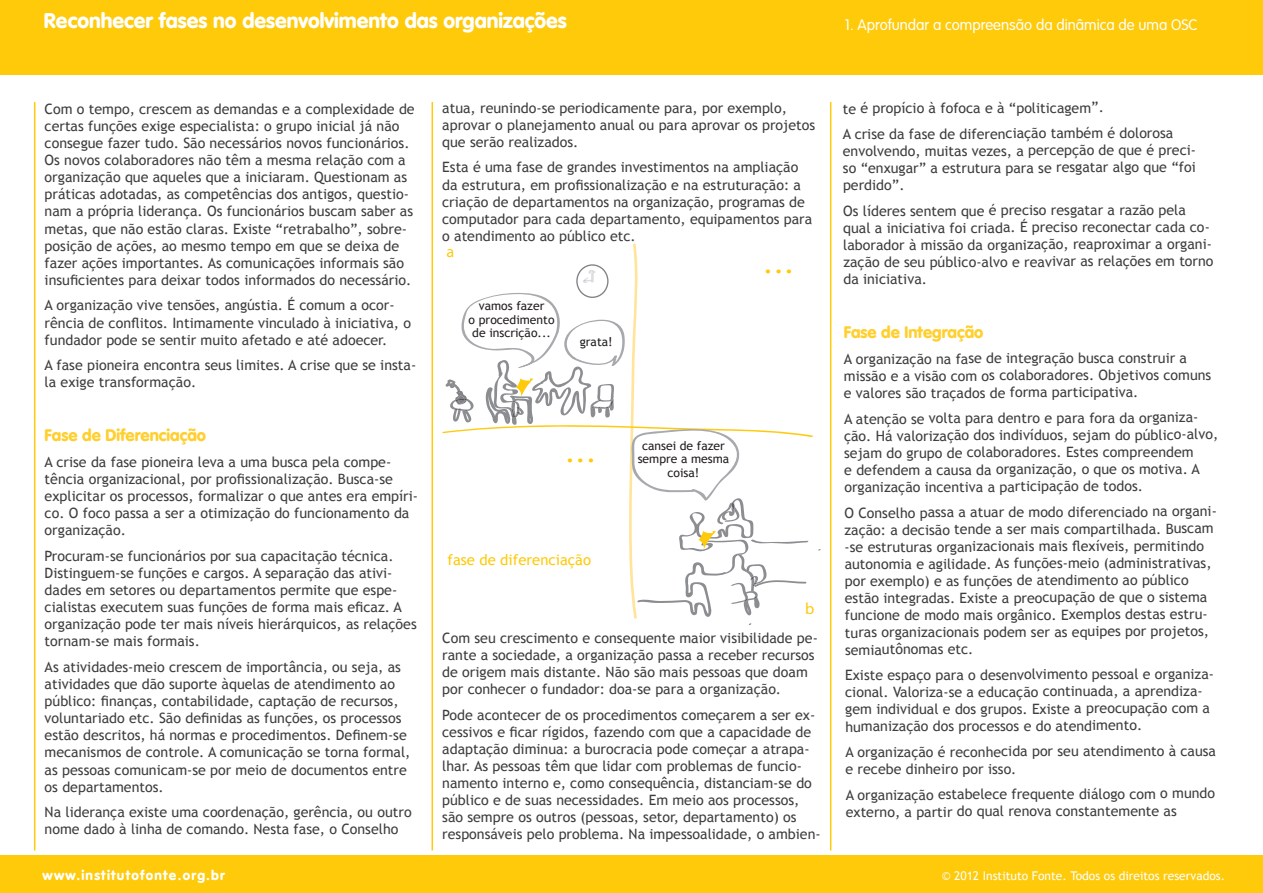
<style>
.page{position:relative;width:1263px;height:893px;background:#fff}
.page>*{position:absolute;margin:0;border:0;box-sizing:border-box;transform-origin:0 0}
.t1{font:28.35px "Trebuchet MS";color:#feca0a}
.t2{font:900 21px "VAG Rounded";color:#fff}
.t3{font:900 16.5px "VAG Rounded";color:#ffcf2d}
.t4{font:16.2px "Myriad Pro";color:#feca0a}
.t5{font:300 15px "VAG Rounded";color:#fff}
.t6{font:14.85px "Trebuchet MS";color:#feca0a}
.t7{font:14.25px/17.1px "Trebuchet MS";color:#3e3e3f}
.t8{font:900 13.5px "VAG Rounded";letter-spacing:.09em;color:#fff}
.t9{font:12.15px/13.5px "Trebuchet MS";color:#231f20;text-align:center}
.t10{font:12px "Trebuchet MS";color:#fff}
</style>
<div class="page">
<div style="left:0;top:0;width:1263px;height:74px;background:#feca0a"></div>
<div style="left:0;top:856px;width:1263px;height:37px;background:#feca0a"></div>
<hr style="left:34px;top:102px;width:1px;height:748px;background:#feca0a">
<hr style="left:431px;top:102px;width:2px;height:748px;background:#feca0a">
<hr style="left:830px;top:102px;width:1px;height:748px;background:#feca0a">
<svg style="left:442px;top:244px;width:379px;height:381px"></svg>
<p class="t2" style="left:44px;top:8px;width:524px">Reconhecer fases no desenvolvimento das organizações</p>
<p class="t5" style="left:845px;top:16px;width:354px">1. Aprofundar a compreensão da dinâmica de uma OSC</p>
<p class="t7" style="left:45px;top:100px;width:372px">Com o tempo, crescem as demandas e a complexidade de certas funções exige especialista: o grupo inicial já não consegue fazer tudo. São necessários novos funcionários.<br>Os novos colaboradores não têm a mesma relação com a organização que aqueles que a iniciaram. Questionam as práticas adotadas, as competências dos antigos, questio&shy;nam a própria liderança. Os funcionários buscam saber as metas, que não estão claras. Existe “retrabalho”, sobre&shy;posição de ações, ao mesmo tempo em que se deixa de fazer ações importantes. As comunicações informais são insuficientes para deixar todos informados do necessário.</p>
<p class="t7" style="left:45px;top:297px;width:368px">A organização vive tensões, angústia. É comum a ocor&shy;rência de conflitos. Intimamente vinculado à iniciativa, o fundador pode se sentir muito afetado e até adoecer.</p>
<p class="t7" style="left:45px;top:357px;width:373px">A fase pioneira encontra seus limites. A crise que se insta&shy;la exige transformação.</p>
<p class="t3" style="left:45px;top:425px;width:163px">Fase de Diferenciação</p>
<p class="t7" style="left:45px;top:453px;width:375px">A crise da fase pioneira leva a uma busca pela compe&shy;tência organizacional, por profissionalização. Busca-se explicitar os processos, formalizar o que antes era empíri&shy;co. O foco passa a ser a otimização do funcionamento da organização.</p>
<p class="t7" style="left:45px;top:547px;width:374px">Procuram-se funcionários por sua capacitação técnica.<br>Distinguem-se funções e cargos. A separação das ativi&shy;dades em setores ou departamentos permite que espe&shy;cialistas executem suas funções de forma mais eficaz. A organização pode ter mais níveis hierárquicos, as relações tornam-se mais formais.</p>
<p class="t7" style="left:45px;top:659px;width:367px">As atividades-meio crescem de importância, ou seja, as atividades que dão suporte àquelas de atendimento ao público: finanças, contabilidade, captação de recursos, voluntariado etc. São definidas as funções, os processos estão descritos, há normas e procedimentos. Definem-se mecanismos de controle. A comunicação se torna formal, as pessoas comunicam-se por meio de documentos entre os departamentos.</p>
<p class="t7" style="left:45px;top:804px;width:368px">Na liderança existe uma coordenação, gerência, ou outro nome dado à linha de comando. Nesta fase, o Conselho</p>
<p class="t7" style="left:442px;top:99px;width:374px">atua, reunindo-se periodicamente para, por exemplo, aprovar o planejamento anual ou para aprovar os projetos que serão realizados.</p>
<p class="t7" style="left:442px;top:159px;width:371px">Esta é uma fase de grandes investimentos na ampliação da estrutura, em profissionalização e na estruturação: a criação de departamentos na organização, programas de computador para cada departamento, equipamentos para o atendimento ao público etc.</p>
<p class="t4" style="left:446px;top:241px;width:9px">a</p>
<p class="t9" style="left:469px;top:299px;width:87px">vamos fazer<br>o procedimento de inscrição...</p>
<p class="t9" style="left:580px;top:335px;width:34px">grata!</p>
<h1 class="t1" style="left:565px;top:435px;width:33px">...</h1>
<p class="t6" style="left:447px;top:551px;width:145px">fase de diferenciação</p>
<p class="t9" style="left:638px;top:439px;width:93px">cansei de fazer sempre a mesma coisa!</p>
<h1 class="t1" style="left:763px;top:247px;width:33px">...</h1>
<p class="t4" style="left:805px;top:599px;width:11px">b</p>
<p class="t7" style="left:442px;top:629px;width:377px">Com seu crescimento e consequente maior visibilidade pe&shy;rante a sociedade, a organização passa a receber recursos de origem mais distante. Não são mais pessoas que doam por conhecer o fundador: doa-se para a organização.</p>
<p class="t7" style="left:442px;top:706px;width:380px">Pode acontecer de os procedimentos começarem a ser ex&shy;cessivos e ficar rígidos, fazendo com que a capacidade de adaptação diminua: a burocracia pode começar a atrapa&shy;lhar. As pessoas têm que lidar com problemas de funcio&shy;namento interno e, como consequência, distanciam-se do público e de suas necessidades. Em meio aos processos, são sempre os outros (pessoas, setor, departamento) os responsáveis pelo problema. Na impessoalidade, o ambien-</p>
<p class="t7" style="left:843px;top:100px;width:263px">te é propício à fofoca e à “politicagem”.</p>
<p class="t7" style="left:843px;top:125px;width:355px">A crise da fase de diferenciação também é dolorosa envolvendo, muitas vezes, a percepção de que é preci&shy;so “enxugar” a estrutura para se resgatar algo que “foi perdido”.</p>
<p class="t7" style="left:843px;top:202px;width:372px">Os líderes sentem que é preciso resgatar a razão pela qual a iniciativa foi criada. É preciso reconectar cada co&shy;laborador à missão da organização, reaproximar a organi&shy;zação de seu público-alvo e reavivar as relações em torno da iniciativa.</p>
<p class="t3" style="left:844px;top:322px;width:141px">Fase de Integração</p>
<p class="t7" style="left:844px;top:350px;width:369px">A organização na fase de integração busca construir a missão e a visão com os colaboradores. Objetivos comuns e valores são traçados de forma participativa.</p>
<p class="t7" style="left:844px;top:410px;width:376px">A atenção se volta para dentro e para fora da organiza&shy;ção. Há valorização dos indivíduos, sejam do público-alvo, sejam do grupo de colaboradores. Estes compreendem<br>e defendem a causa da organização, o que os motiva. A organização incentiva a participação de todos.</p>
<p class="t7" style="left:844px;top:503px;width:374px">O Conselho passa a atuar de modo diferenciado na organi&shy;zação: a decisão tende a ser mais compartilhada. Buscam -se estruturas organizacionais mais flexíveis, permitindo autonomia e agilidade. As funções-meio (administrativas, por exemplo) e as funções de atendimento ao público estão integradas. Existe a preocupação de que o sistema funcione de modo mais orgânico. Exemplos destas estru&shy;turas organizacionais podem ser as equipes por projetos, semiautônomas etc.</p>
<p class="t7" style="left:845px;top:666px;width:371px">Existe espaço para o desenvolvimento pessoal e organiza&shy;cional. Valoriza-se a educação continuada, a aprendiza&shy;gem individual e dos grupos. Existe a preocupação com a humanização dos processos e do atendimento.</p>
<p class="t7" style="left:845px;top:743px;width:372px;line-height:17.5px">A organização é reconhecida por seu atendimento à causa e recebe dinheiro por isso.</p>
<p class="t7" style="left:846px;top:786px;width:371px">A organização estabelece frequente diálogo com o mundo externo, a partir do qual renova constantemente as</p>
<p class="t8" style="left:43px;top:867px;width:184px">www.institutofonte.org.br</p>
<p class="t10" style="left:942px;top:869px;width:285px">© 2012 Instituto Fonte. Todos os direitos reservados.</p>
</div>
